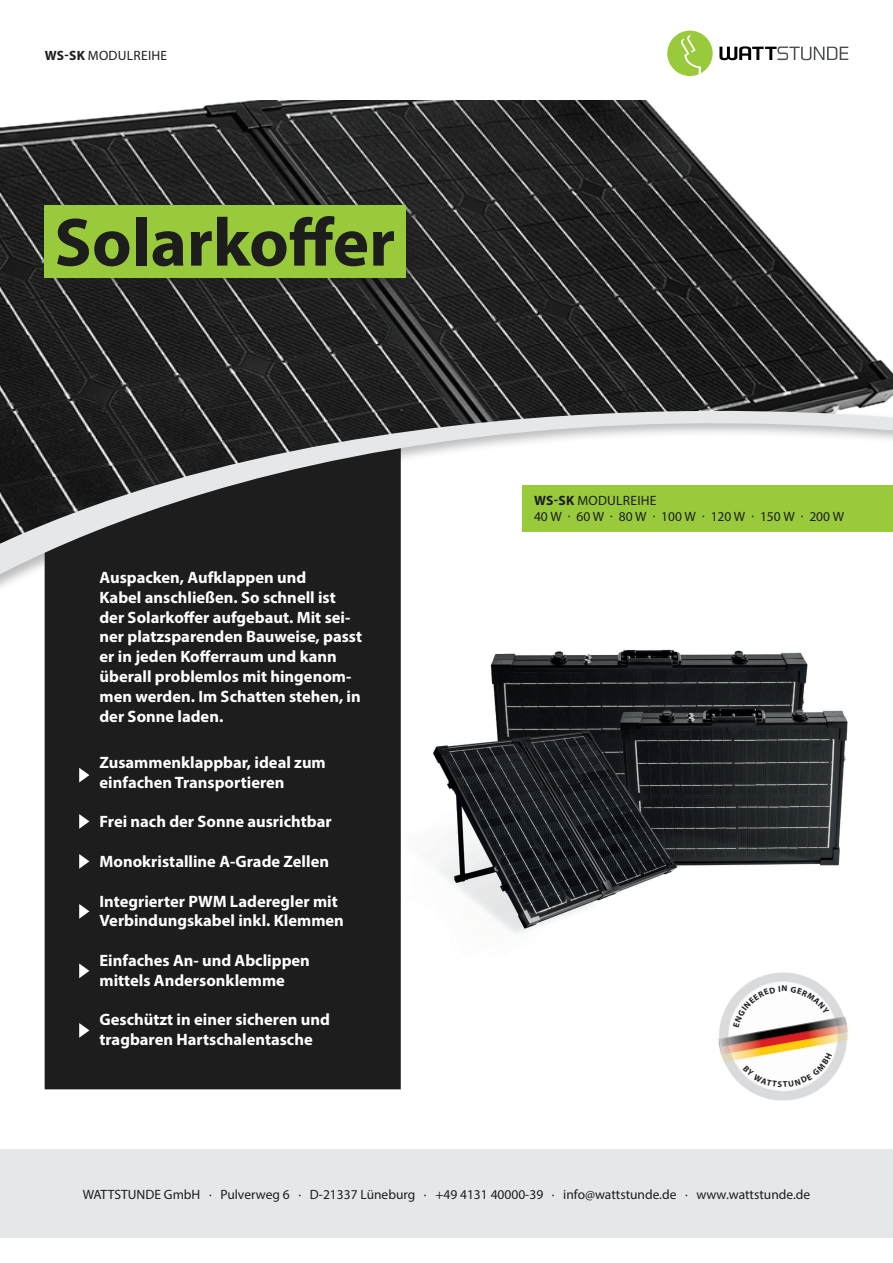
<style>
.page{position:relative;width:893px;height:1263px;background:#fff}
.page>*{position:absolute;margin:0;border:0;box-sizing:border-box;transform-origin:0 0}
.t1{font:700 68.7px "Myriad Pro";color:#1c1d1c}
.t2{font:700 16.5px/19.8px "Myriad Pro";color:#fff}
.t3{font:13.5px/16.2px "Myriad Pro";color:#1c1d1c}
.s1{font-weight:700}
</style>
<div class="page">
<svg style="left:719px;top:46px;width:129px;height:14px"></svg>
<svg style="left:667px;top:31px;width:46px;height:45px"></svg>
<img style="left:0;top:101px;width:875px;height:256px">
<div style="left:45px;top:628px;width:356px;height:461px;background:#1c1d1c"></div>
<div style="left:0;top:408px;width:893px;height:220px;background:#231f20;opacity:.3"></div>
<svg style="left:0;top:357px;width:893px;height:257px;fill:#1f1f1f"></svg>
<img style="left:406px;top:490px;width:449px;height:443px">
<div style="left:522px;top:485px;width:371px;height:46px;background:#99ca3b"></div>
<div style="left:41px;top:199px;width:384px;height:96px;background:#231f20;opacity:.5"></div>
<div style="left:45px;top:205px;width:361px;height:73px;background:#99ca3b"></div>
<div style="left:0;top:1149px;width:893px;height:88px;background:#e6e7e9"></div>
<svg style="left:79px;top:814px;width:10px;height:15px"></svg>
<svg style="left:79px;top:854px;width:10px;height:15px"></svg>
<svg style="left:79px;top:904px;width:10px;height:15px"></svg>
<svg style="left:79px;top:963px;width:10px;height:15px"></svg>
<svg style="left:79px;top:1023px;width:10px;height:15px"></svg>
<svg style="left:79px;top:768px;width:10px;height:14px"></svg>
<img style="left:676px;top:929px;width:179px;height:172px">
<svg style="left:733px;top:986px;width:96px;height:41px"></svg>
<svg style="left:743px;top:1053px;width:89px;height:34px"></svg>
<p class="t3" style="left:45px;top:47px;width:52px"><span class="s1">WS-SK</span> MODULREIHE</p>
<h1 class="t1" style="left:54px;top:198px;width:342px">Solarkoffer</h1>
<p class="t2" style="left:99px;top:567px;width:264px">Auspacken, Aufklappen und<br>Kabel anschließen. So schnell ist der Solarkoffer aufgebaut. Mit sei&shy;ner platzsparenden Bauweise, passt er in jeden Kofferraum und kann überall problemlos mit hingenom&shy;men werden. Im Schatten stehen, in der Sonne laden.</p>
<p class="t2" style="left:99px;top:752px;width:228px">Zusammenklappbar, ideal zum einfachen Transportieren</p>
<p class="t2" style="left:99px;top:811px;width:234px">Frei nach der Sonne ausrichtbar</p>
<p class="t2" style="left:99px;top:851px;width:231px">Monokristalline A-Grade Zellen</p>
<p class="t2" style="left:99px;top:891px;width:246px">Integrierter PWM Laderegler mit<br>Verbindungskabel inkl. Klemmen</p>
<p class="t2" style="left:99px;top:950px;width:212px">Einfaches An- und Abclippen mittels Andersonklemme</p>
<p class="t2" style="left:99px;top:1009px;width:232px">Geschützt in einer sicheren und tragbaren Hartschalentasche</p>
<p class="t3" style="left:534px;top:492px;width:312px"><span class="s1">WS-SK</span> modulreihe<br>40 W · 60 W · 80 W · 100 W · 120 W · 150 W · 200 W</p>
<p class="t3" style="left:83px;top:1186px;width:729px">WATTSTUNDE GmbH · Pulverweg 6 · D-21337 Lüneburg · +49 4131 40000-39 · info@wattstunde.de · www.wattstunde.de</p>
<p class="t3" style="left:154px;top:1186px;width:8px">E</p>
</div>
